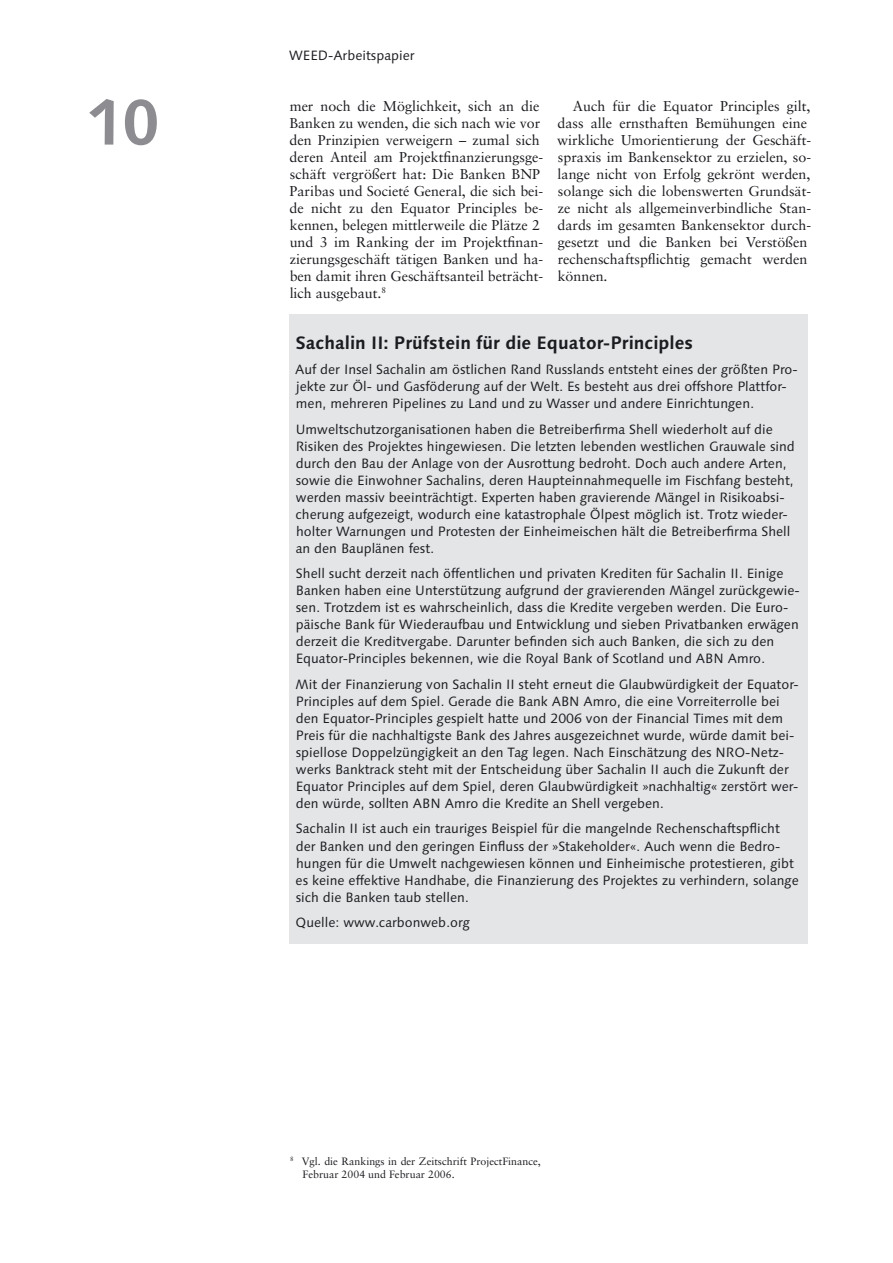
<style>
.page{position:relative;width:893px;height:1263px;background:#fff}
.page>*{position:absolute;margin:0;border:0;box-sizing:border-box;transform-origin:0 0}
.t1{font:700 64.5px "Linotype Syntax";color:#8d8c90}
.t2{font:700 18px "Linotype Syntax";color:#1b1c20}
.t3{font:14.25px/17px "Sabon";color:#1b1c20}
.t4{font:13.5px/17px "Linotype Syntax";color:#1b1c20}
.t5{font:10.65px/12.8px "Sabon";color:#1b1c20}
</style>
<div class="page">
<div style="left:289px;top:315px;width:519px;height:629px;background:#e3e5e6"></div>
<p class="t4" style="left:289px;top:47px;width:127px">WEED-Arbeitspapier</p>
<h1 class="t1" style="left:85px;top:82px;width:76px">10</h1>
<p class="t3" style="left:289px;top:97px;width:255px">mer noch die Möglichkeit, sich an die Banken zu wenden, die sich nach wie vor den Prinzipien verweigern – zumal sich deren Anteil am Projektfinanzierungsge&shy;schäft vergrößert hat: Die Banken BNP Paribas und Societé General, die sich bei&shy;de nicht zu den Equator Principles be&shy;kennen, belegen mittlerweile die Plätze 2 und 3 im Ranking der im Projektfinan&shy;zierungsgeschäft tätigen Banken und ha&shy;ben damit ihren Geschäftsanteil beträcht&shy;lich ausgebaut.<sup>8</sup></p>
<p class="t3" style="left:557px;top:97px;width:255px;text-indent:16px">Auch für die Equator Principles gilt, dass alle ernsthaften Bemühungen eine wirkliche Umorientierung der Geschäft&shy;spraxis im Bankensektor zu erzielen, so&shy;lange nicht von Erfolg gekrönt werden, solange sich die lobenswerten Grundsät&shy;ze nicht als allgemeinverbindliche Stan&shy;dards im gesamten Bankensektor durch&shy;gesetzt und die Banken bei Verstößen rechenschaftspflichtig gemacht werden können.</p>
<h2 class="t2" style="left:295px;top:331px;width:399px">Sachalin II: Prüfstein für die Equator-Principles</h2>
<p class="t4" style="left:295px;top:361px;width:504px">Auf der Insel Sachalin am östlichen Rand Russlands entsteht eines der größten Pro&shy;jekte zur Öl- und Gasföderung auf der Welt. Es besteht aus drei offshore Plattfor&shy;men, mehreren Pipelines zu Land und zu Wasser und andere Einrichtungen.</p>
<p class="t4" style="left:296px;top:421px;width:501px">Umweltschutzorganisationen haben die Betreiberfirma Shell wiederholt auf die Risiken des Projektes hingewiesen. Die letzten lebenden westlichen Grauwale sind durch den Bau der Anlage von der Ausrottung bedroht. Doch auch andere Arten, sowie die Einwohner Sachalins, deren Haupteinnahmequelle im Fischfang besteht, werden massiv beeinträchtigt. Experten haben gravierende Mängel in Risikoabsi&shy;cherung aufgezeigt, wodurch eine katastrophale Ölpest möglich ist. Trotz wieder&shy;holter Warnungen und Protesten der Einheimeischen hält die Betreiberfirma Shell an den Bauplänen fest.</p>
<p class="t4" style="left:296px;top:565px;width:506px">Shell sucht derzeit nach öffentlichen und privaten Krediten für Sachalin II. Einige Banken haben eine Unterstützung aufgrund der gravierenden Mängel zurückgewie&shy;sen. Trotzdem ist es wahrscheinlich, dass die Kredite vergeben werden. Die Euro&shy;päische Bank für Wiederaufbau und Entwicklung und sieben Privatbanken erwägen derzeit die Kreditvergabe. Darunter befinden sich auch Banken, die sich zu den Equator-Principles bekennen, wie die Royal Bank of Scotland und ABN Amro.</p>
<p class="t4" style="left:296px;top:676px;width:505px">Mit der Finanzierung von Sachalin II steht erneut die Glaubwürdigkeit der Equator-Principles auf dem Spiel. Gerade die Bank ABN Amro, die eine Vorreiterrolle bei den Equator-Principles gespielt hatte und 2006 von der Financial Times mit dem Preis für die nachhaltigste Bank des Jahres ausgezeichnet wurde, würde damit bei&shy;spiellose Doppelzüngigkeit an den Tag legen. Nach Einschätzung des NRO-Netz&shy;werks Banktrack steht mit der Entscheidung über Sachalin II auch die Zukunft der Equator Principles auf dem Spiel, deren Glaubwürdigkeit »nachhaltig« zerstört wer&shy;den würde, sollten ABN Amro die Kredite an Shell vergeben.</p>
<p class="t4" style="left:296px;top:820px;width:505px">Sachalin II ist auch ein trauriges Beispiel für die mangelnde Rechenschaftspflicht der Banken und den geringen Einfluss der »Stakeholder«. Auch wenn die Bedro&shy;hungen für die Umwelt nachgewiesen können und Einheimische protestieren, gibt es keine effektive Handhabe, die Finanzierung des Projektes zu verhindern, solange sich die Banken taub stellen.</p>
<p class="t4" style="left:296px;top:914px;width:176px">Quelle: www.carbonweb.org</p>
<p class="t5" style="left:303px;top:1155px;width:240px;text-indent:-12px"><sup>8</sup> Vgl. die Rankings in der Zeitschrift ProjectFinance,<br>Februar 2004 und Februar 2006.</p>
</div>
